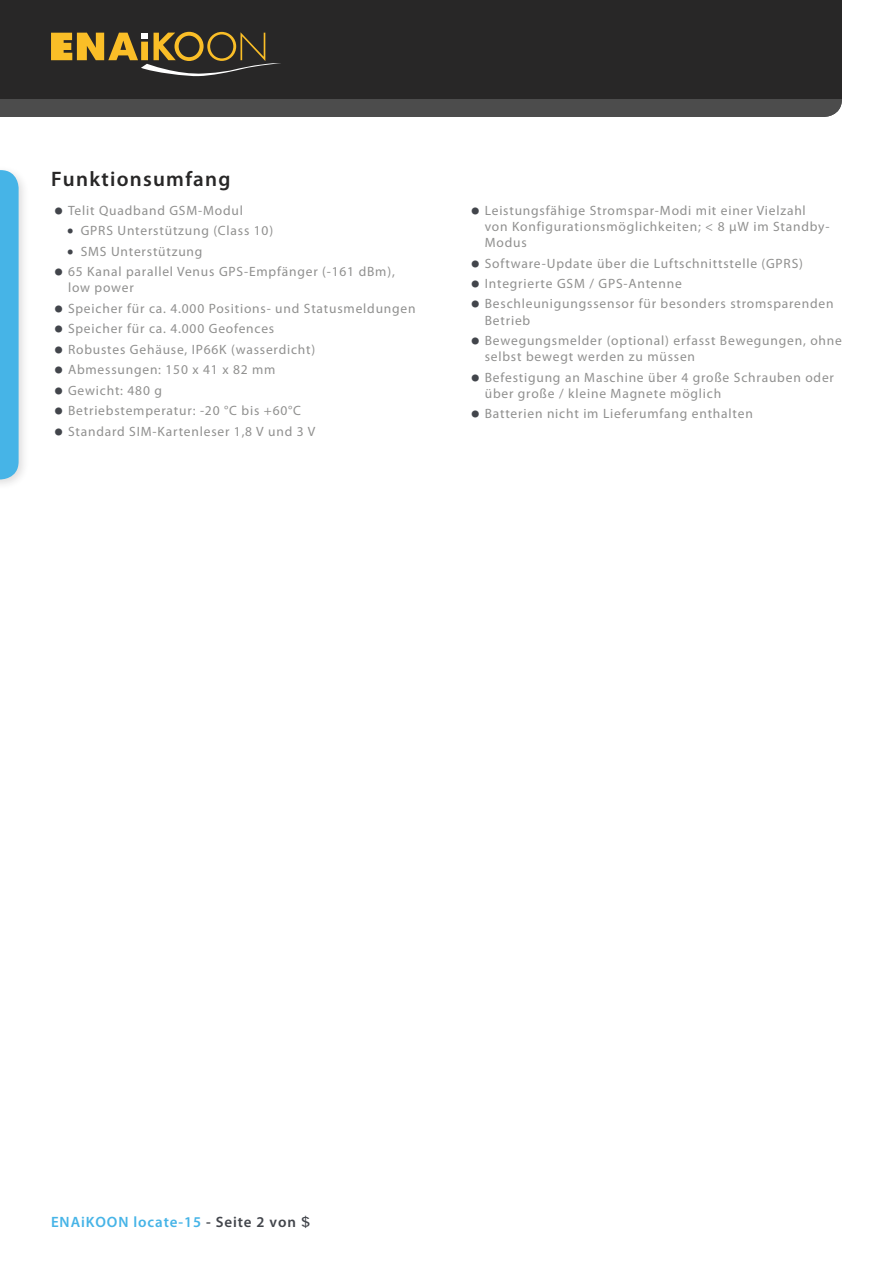
<style>
.page{position:relative;width:893px;height:1263px;background:#fff}
.page>*{position:absolute;margin:0;border:0;box-sizing:border-box;transform-origin:0 0}
.Heading{font:600 21px "Myriad Pro";letter-spacing:.06em;color:#282727}
.t1{font:600 15px "Myriad Pro";letter-spacing:.06em;color:#46b4e7}
.t2{font:13.5px/16.2px "Myriad Pro";letter-spacing:.06em;color:#90908f}
.s1{font-weight:700;font-size:27px;color:#42454b}
.s2{color:#42454b}
</style>
<div class="page">
<div style="left:0;top:0;width:842px;height:98px;background:#282727"></div>
<div style="left:0;top:165px;width:30px;height:325px;background:#231f20;opacity:.15"></div>
<svg style="left:0;top:170px;width:19px;height:309px"></svg>
<svg style="left:0;top:32px;width:842px;height:85px"></svg>
<p class="Heading" style="left:51px;top:165px;width:181px">Funktionsumfang</p>
<p class="t2" style="left:54px;top:202px;width:190px"><span class="s1">•</span> Telit Quadband GSM-Modul</p>
<p class="t2" style="left:67px;top:222px;width:208px"><span class="s1">·</span> GPRS Unterstützung (Class 10)</p>
<p class="t2" style="left:67px;top:243px;width:137px"><span class="s1">·</span> SMS Unterstützung</p>
<p class="t2" style="left:68px;top:263px;width:328px;text-indent:-14px"><span class="s1">•</span> 65 Kanal parallel Venus GPS-Empfänger (-161 dBm), low power</p>
<p class="t2" style="left:54px;top:300px;width:363px"><span class="s1">•</span> Speicher für ca. 4.000 Positions- und Statusmeldungen</p>
<p class="t2" style="left:54px;top:320px;width:222px"><span class="s1">•</span> Speicher für ca. 4.000 Geofences</p>
<p class="t2" style="left:54px;top:341px;width:263px"><span class="s1">•</span> Robustes Gehäuse, IP66K (wasserdicht)</p>
<p class="t2" style="left:54px;top:361px;width:223px"><span class="s1">•</span> Abmessungen: 150 x 41 x 82 mm</p>
<p class="t2" style="left:54px;top:382px;width:109px"><span class="s1">•</span> Gewicht: 480 g</p>
<p class="t2" style="left:54px;top:402px;width:249px"><span class="s1">•</span> Betriebstemperatur: -20 °C bis +60°C</p>
<p class="t2" style="left:54px;top:423px;width:263px"><span class="s1">•</span> Standard SIM-Kartenleser 1,8 V und 3 V</p>
<p class="t2" style="left:485px;top:202px;width:346px;text-indent:-14px"><span class="s1">•</span> Leistungsfähige Stromspar-Modi mit einer Vielzahl von Konfigurationsmöglichkeiten; &lt; 8 μW im Standby-<br>Modus</p>
<p class="t2" style="left:471px;top:255px;width:334px"><span class="s1">•</span> Software-Update über die Luftschnittstelle (GPRS)</p>
<p class="t2" style="left:471px;top:275px;width:213px"><span class="s1">•</span> Integrierte GSM / GPS-Antenne</p>
<p class="t2" style="left:485px;top:296px;width:350px;text-indent:-14px"><span class="s1">•</span> Beschleunigungssensor für besonders stromsparenden<br>Betrieb</p>
<p class="t2" style="left:485px;top:332px;width:359px;text-indent:-14px"><span class="s1">•</span> Bewegungsmelder (optional) erfasst Bewegungen, ohne selbst bewegt werden zu müssen</p>
<p class="t2" style="left:485px;top:369px;width:351px;text-indent:-14px"><span class="s1">•</span> Befestigung an Maschine über 4 große Schrauben oder über große / kleine Magnete möglich</p>
<p class="t2" style="left:471px;top:405px;width:284px"><span class="s1">•</span> Batterien nicht im Lieferumfang enthalten</p>
<p class="t1" style="left:51px;top:1213px;width:246px">ENAiKOON locate-15 <span class="s2">- Seite 2 von</span></p>
</div>
